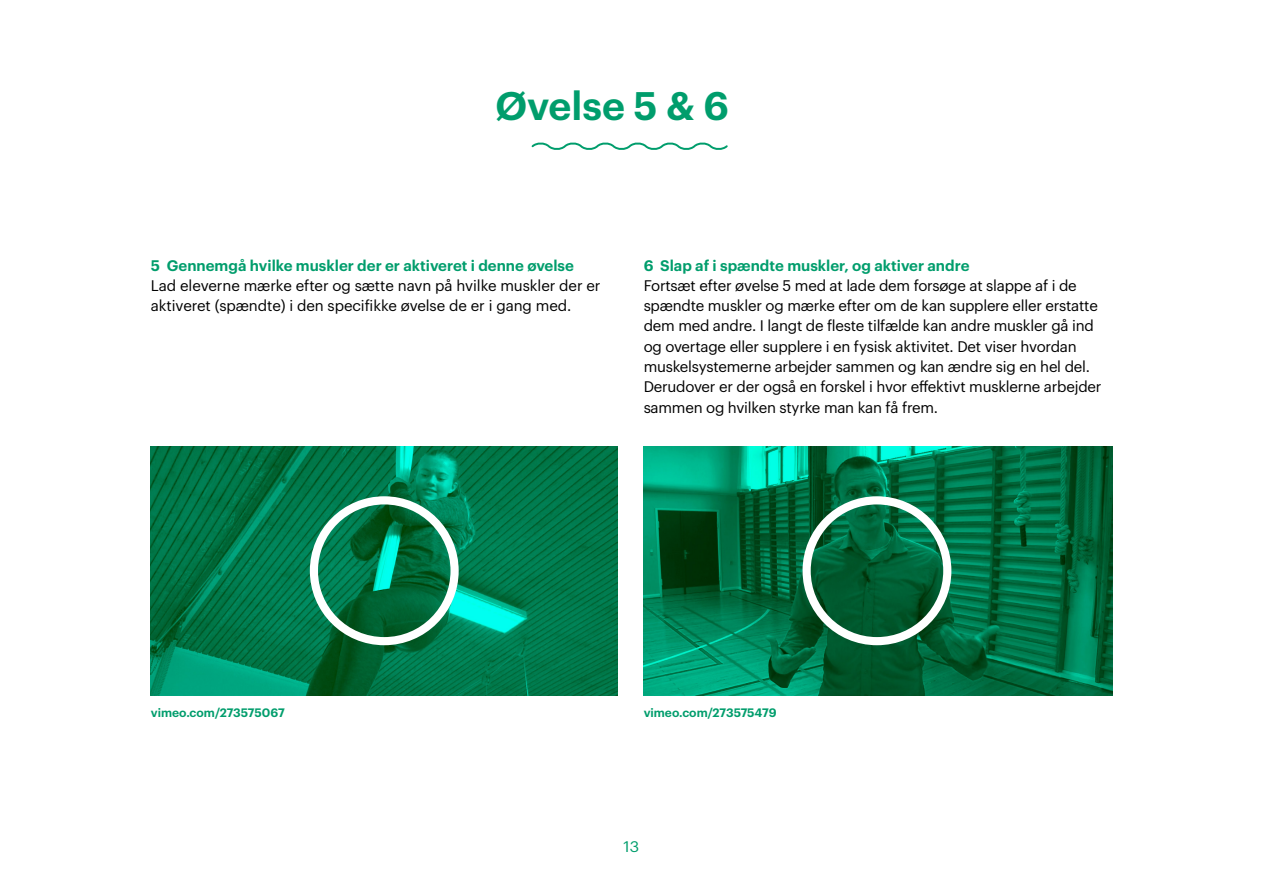
<style>
.page{position:relative;width:1263px;height:893px;background:#fff}
.page>*{position:absolute;margin:0;border:0;box-sizing:border-box;transform-origin:0 0}
.t1{font:600 39px "Graphik";color:#009d6c}
.t2{font:15px/20.2px "Graphik";letter-spacing:-.015em;color:#000}
.t3{font:600 15px "Graphik";color:#009d6c}
.t4{font:15px "Graphik";color:#009d6c;scale:1.04 1}
.t5{font:600 12px "Graphik";color:#009d6c}
</style>
<div class="page">
<img style="left:151px;top:446px;width:466px;height:249px">
<img style="left:644px;top:446px;width:468px;height:249px">
<div style="left:310px;top:496px;width:149px;height:149px;border:8px solid #fff;border-radius:50%"></div>
<div style="left:802px;top:496px;width:149px;height:149px;border:8px solid #fff;border-radius:50%"></div>
<svg style="left:531px;top:142px;width:197px;height:8px"></svg>
<h1 class="t1" style="left:495px;top:76px;width:235px">Øvelse 5 &amp; 6</h1>
<p class="t3" style="left:151px;top:254px;width:424px">5 Gennemgå hvilke muskler der er aktiveret i denne øvelse</p>
<p class="t2" style="left:151px;top:274px;width:451px">Lad eleverne mærke efter og sætte navn på hvilke muskler der er aktiveret (spændte) i den specifikke øvelse de er i gang med.</p>
<p class="t3" style="left:644px;top:254px;width:327px">6 Slap af i spændte muskler, og aktiver andre</p>
<p class="t2" style="left:644px;top:274px;width:459px">Fortsæt efter øvelse 5 med at lade dem forsøge at slappe af i de spændte muskler og mærke efter om de kan supplere eller erstatte dem med andre. I langt de fleste tilfælde kan andre muskler gå ind og overtage eller supplere i en fysisk aktivitet. Det viser hvordan muskelsystemerne arbejder sammen og kan ændre sig en hel del.<br>Derudover er der også en forskel i hvor effektivt musklerne arbejder sammen og hvilken styrke man kan få frem.</p>
<p class="t5" style="left:151px;top:703px;width:135px">vimeo.com/273575067</p>
<p class="t5" style="left:644px;top:703px;width:134px">vimeo.com/273575479</p>
<p class="t4" style="left:624px;top:835px;width:17px">13</p>
</div>
